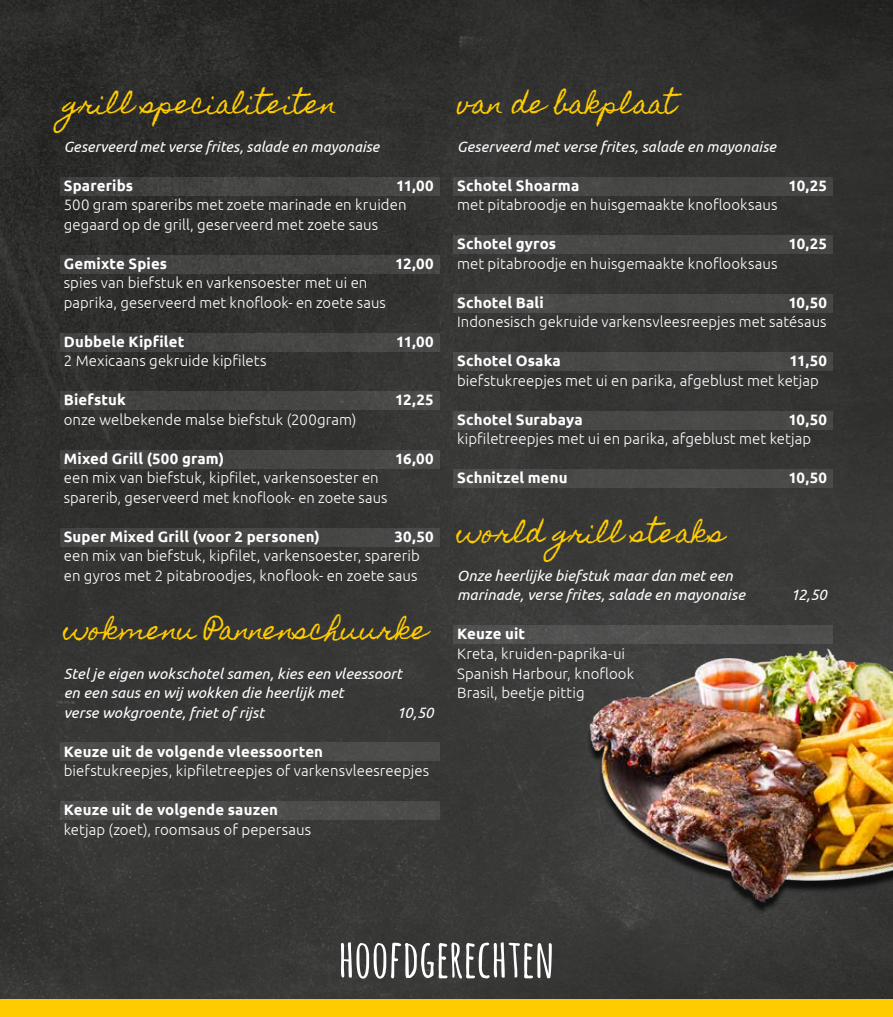
<style>
.page{position:relative;width:893px;height:1017px;background:#fff}
.page>*{position:absolute;margin:0;border:0;box-sizing:border-box;transform-origin:0 0}
.t1{font:700 52.5px "Amatic SC";color:#fff}
.t2{font:25.5px "Homemade Apple";letter-spacing:.015em;color:#fc0}
.t3{font:300 15px/19.5px "Ubuntu";letter-spacing:.005em;color:#fff}
.t4{font:700 15px "Ubuntu";letter-spacing:.01em;color:#fff}
.t5{font:italic 15px/19.5px "Ubuntu";letter-spacing:.005em;color:#fff}
</style>
<div class="page">
<div style="left:0;top:0;width:893px;height:1016px;background:linear-gradient(to bottom,#2e2e2d,#3b3b3a)"></div>
<div style="left:0;top:999px;width:893px;height:17px;background:#fc0"></div>
<img style="left:572px;top:633px;width:321px;height:285px">
<div style="left:453px;top:177px;width:380px;height:18px;background:#474747"></div>
<div style="left:453px;top:235px;width:380px;height:18px;background:#484747"></div>
<div style="left:453px;top:294px;width:380px;height:18px;background:#484847"></div>
<div style="left:453px;top:352px;width:380px;height:18px;background:#484847"></div>
<div style="left:453px;top:411px;width:380px;height:18px;background:#494948"></div>
<div style="left:453px;top:469px;width:380px;height:18px;background:#4a4a4a"></div>
<div style="left:453px;top:625px;width:380px;height:18px;background:#505050"></div>
<div style="left:60px;top:177px;width:380px;height:18px;background:#444443"></div>
<div style="left:60px;top:255px;width:380px;height:18px;background:#444443"></div>
<div style="left:60px;top:333px;width:380px;height:18px;background:#454544"></div>
<div style="left:60px;top:391px;width:380px;height:18px;background:#454544"></div>
<div style="left:60px;top:450px;width:380px;height:18px;background:#464645"></div>
<div style="left:60px;top:528px;width:380px;height:18px;background:#474646"></div>
<div style="left:60px;top:742px;width:380px;height:18px;background:#4c4c4b"></div>
<div style="left:60px;top:801px;width:380px;height:18px;background:#4c4c4b"></div>
<h2 class="t2" style="left:64px;top:89px;width:275px">grill specialiteiten</h2>
<p class="t5" style="left:64px;top:136px;width:317px">Geserveerd met verse frites, salade en mayonaise</p>
<p class="t4" style="left:64px;top:176px;width:71px">Spareribs</p>
<p class="t4" style="left:396px;top:176px;width:39px">11,00</p>
<p class="t3" style="left:64px;top:195px;width:344px">500 gram spareribs met zoete marinade en kruiden gegaard op de grill, geserveerd met zoete saus</p>
<p class="t4" style="left:64px;top:254px;width:105px">Gemixte Spies</p>
<p class="t4" style="left:395px;top:254px;width:40px">12,00</p>
<p class="t3" style="left:64px;top:273px;width:324px">spies van biefstuk en varkensoester met ui en paprika, geserveerd met knoflook- en zoete saus</p>
<p class="t4" style="left:64px;top:332px;width:122px">Dubbele Kipfilet</p>
<p class="t4" style="left:396px;top:332px;width:39px">11,00</p>
<p class="t3" style="left:64px;top:351px;width:204px">2 Mexicaans gekruide kipfilets</p>
<p class="t4" style="left:64px;top:391px;width:64px">Biefstuk</p>
<p class="t4" style="left:395px;top:391px;width:40px">12,25</p>
<p class="t3" style="left:64px;top:409px;width:294px">onze welbekende malse biefstuk (200gram)</p>
<p class="t4" style="left:64px;top:449px;width:162px">Mixed Grill (500 gram)</p>
<p class="t4" style="left:395px;top:449px;width:40px">16,00</p>
<p class="t3" style="left:64px;top:468px;width:325px">een mix van biefstuk, kipfilet, varkensoester en sparerib, geserveerd met knoflook- en zoete saus</p>
<p class="t4" style="left:64px;top:527px;width:258px">Super Mixed Grill (voor 2 personen)</p>
<p class="t4" style="left:395px;top:527px;width:41px">30,50</p>
<p class="t3" style="left:64px;top:546px;width:358px">een mix van biefstuk, kipfilet, varkensoester, sparerib en gyros met 2 pitabroodjes, knoflook- en zoete saus</p>
<h2 class="t2" style="left:64px;top:615px;width:365px">wokmenu Pannenschuurke</h2>
<p class="t5" style="left:64px;top:662px;width:340px">Stel je eigen wokschotel samen, kies een vleessoort en een saus en wij wokken die heerlijk met<br>verse wokgroente, friet of rijst</p>
<p class="t5" style="left:397px;top:701px;width:38px">10,50</p>
<p class="t4" style="left:64px;top:742px;width:261px">Keuze uit de volgende vleessoorten</p>
<p class="t3" style="left:64px;top:760px;width:367px">biefstukreepjes, kipfiletreepjes of varkensvleesreepjes</p>
<p class="t4" style="left:64px;top:800px;width:216px">Keuze uit de volgende sauzen</p>
<p class="t3" style="left:64px;top:819px;width:249px">ketjap (zoet), roomsaus of pepersaus</p>
<h2 class="t2" style="left:457px;top:89px;width:220px">van de bakplaat</h2>
<p class="t5" style="left:457px;top:136px;width:320px">Geserveerd met verse frites, salade en mayonaise</p>
<p class="t4" style="left:457px;top:176px;width:124px">Schotel Shoarma</p>
<p class="t4" style="left:788px;top:176px;width:40px">10,25</p>
<p class="t3" style="left:457px;top:195px;width:322px">met pitabroodje en huisgemaakte knoflooksaus</p>
<p class="t4" style="left:457px;top:235px;width:100px">Schotel gyros</p>
<p class="t4" style="left:788px;top:235px;width:40px">10,25</p>
<p class="t3" style="left:457px;top:253px;width:322px">met pitabroodje en huisgemaakte knoflooksaus</p>
<p class="t4" style="left:457px;top:293px;width:88px">Schotel Bali</p>
<p class="t4" style="left:788px;top:293px;width:40px">10,50</p>
<p class="t3" style="left:457px;top:312px;width:371px">Indonesisch gekruide varkensvleesreepjes met satésaus</p>
<p class="t4" style="left:457px;top:352px;width:105px">Schotel Osaka</p>
<p class="t4" style="left:789px;top:352px;width:39px">11,50</p>
<p class="t3" style="left:457px;top:370px;width:363px">biefstukreepjes met ui en parika, afgeblust met ketjap</p>
<p class="t4" style="left:457px;top:410px;width:127px">Schotel Surabaya</p>
<p class="t4" style="left:788px;top:410px;width:40px">10,50</p>
<p class="t3" style="left:457px;top:429px;width:356px">kipfiletreepjes met ui en parika, afgeblust met ketjap</p>
<p class="t4" style="left:457px;top:469px;width:112px">Schnitzel menu</p>
<p class="t4" style="left:788px;top:469px;width:40px">10,50</p>
<h2 class="t2" style="left:457px;top:518px;width:269px">world grill steaks</h2>
<p class="t5" style="left:457px;top:565px;width:290px">Onze heerlijke biefstuk maar dan met een marinade, verse frites, salade en mayonaise</p>
<p class="t5" style="left:791px;top:584px;width:38px">12,50</p>
<p class="t4" style="left:457px;top:625px;width:70px">Keuze uit</p>
<p class="t3" style="left:457px;top:643px;width:179px">Kreta, kruiden-paprika-ui<br>Spanish Harbour, knoflook<br>Brasil, beetje pittig</p>
<h1 class="t1" style="left:338px;top:920px;width:217px">HOOFDGERECHTEN</h1>
</div>
